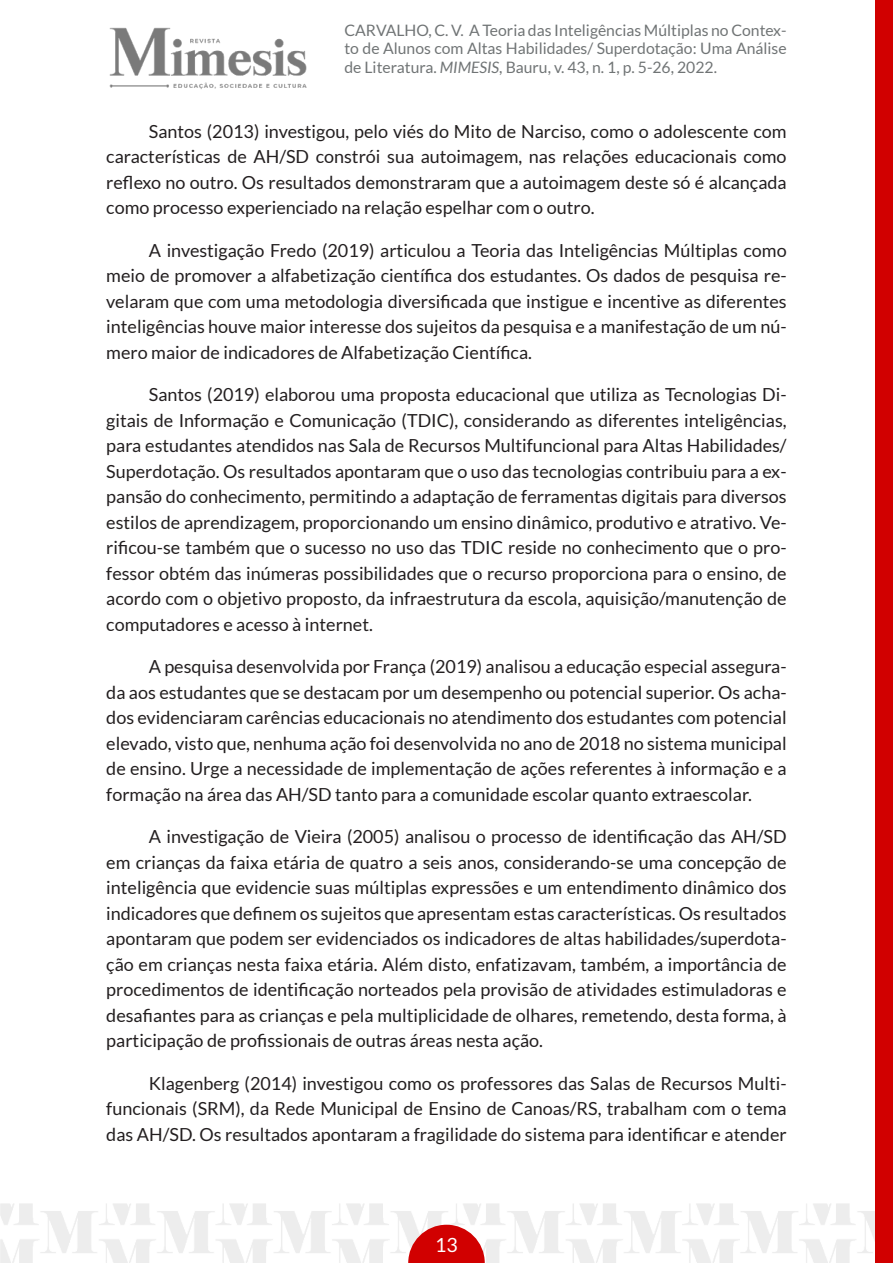
<style>
.page{position:relative;width:893px;height:1263px;background:#fff}
.page>*{position:absolute;margin:0;border:0;box-sizing:border-box;transform-origin:0 0}
.t1{font:19.5px "Lato";color:#fff}
.CORPO_DO_TEXTO{font:18px/25.5px "Lato";color:#231f20;text-align:justify}
.t2{font:15.75px/18.9px "Lato";color:#707475;text-align:justify}
.s1{font-style:italic}
</style>
<div class="page">
<img style="left:0;top:1203px;width:876px;height:60px">
<img style="left:109px;top:27px;width:198px;height:62px">
<div style="left:876px;top:0;width:17px;height:1263px;background:#d10000"></div>
<svg style="left:408px;top:1225px;width:77px;height:38px;background:#d93535"></svg>
<p class="t2" style="left:344px;top:20px;width:444px">CARVALHO, C. V. A Teoria das Inteligências Múltiplas no Contex&shy;to de Alunos com Altas Habilidades/ Superdotação: Uma Análise de Literatura. <span class="s1">MIMESIS</span>, Bauru, v. 43, n. 1, p. 5-26, 2022.</p>
<p class="CORPO_DO_TEXTO" style="left:106px;top:118px;width:682px;text-indent:43px">Santos (2013) investigou, pelo viés do Mito de Narciso, como o adolescente com características de AH/SD constrói sua autoimagem, nas relações educacionais como reflexo no outro. Os resultados demonstraram que a autoimagem deste só é alcançada como processo experienciado na relação espelhar com o outro.</p>
<p class="CORPO_DO_TEXTO" style="left:106px;top:237px;width:682px;text-indent:43px">A investigação Fredo (2019) articulou a Teoria das Inteligências Múltiplas como meio de promover a alfabetização científica dos estudantes. Os dados de pesquisa re&shy;velaram que com uma metodologia diversificada que instigue e incentive as diferentes inteligências houve maior interesse dos sujeitos da pesquisa e a manifestação de um nú&shy;mero maior de indicadores de Alfabetização Científica.</p>
<p class="CORPO_DO_TEXTO" style="left:106px;top:382px;width:682px;text-indent:43px">Santos (2019) elaborou uma proposta educacional que utiliza as Tecnologias Di&shy;gitais de Informação e Comunicação (TDIC), considerando as diferentes inteligências, para estudantes atendidos nas Sala de Recursos Multifuncional para Altas Habilidades/ Superdotação. Os resultados apontaram que o uso das tecnologias contribuiu para a ex&shy;pansão do conhecimento, permitindo a adaptação de ferramentas digitais para diversos estilos de aprendizagem, proporcionando um ensino dinâmico, produtivo e atrativo. Ve&shy;rificou-se também que o sucesso no uso das TDIC reside no conhecimento que o pro&shy;fessor obtém das inúmeras possibilidades que o recurso proporciona para o ensino, de acordo com o objetivo proposto, da infraestrutura da escola, aquisição/manutenção de computadores e acesso à internet.</p>
<p class="CORPO_DO_TEXTO" style="left:106px;top:654px;width:682px;text-indent:43px">A pesquisa desenvolvida por França (2019) analisou a educação especial assegura&shy;da aos estudantes que se destacam por um desempenho ou potencial superior. Os acha&shy;dos evidenciaram carências educacionais no atendimento dos estudantes com potencial elevado, visto que, nenhuma ação foi desenvolvida no ano de 2018 no sistema municipal de ensino. Urge a necessidade de implementação de ações referentes à informação e a formação na área das AH/SD tanto para a comunidade escolar quanto extraescolar.</p>
<p class="CORPO_DO_TEXTO" style="left:106px;top:824px;width:682px;text-indent:43px">A investigação de Vieira (2005) analisou o processo de identificação das AH/SD em crianças da faixa etária de quatro a seis anos, considerando-se uma concepção de inteligência que evidencie suas múltiplas expressões e um entendimento dinâmico dos indicadores que definem os sujeitos que apresentam estas características. Os resultados apontaram que podem ser evidenciados os indicadores de altas habilidades/superdota&shy;ção em crianças nesta faixa etária. Além disto, enfatizavam, também, a importância de procedimentos de identificação norteados pela provisão de atividades estimuladoras e desafiantes para as crianças e pela multiplicidade de olhares, remetendo, desta forma, à participação de profissionais de outras áreas nesta ação.</p>
<p class="CORPO_DO_TEXTO" style="left:106px;top:1070px;width:682px;text-indent:43px">Klagenberg (2014) investigou como os professores das Salas de Recursos Multi&shy;funcionais (SRM), da Rede Municipal de Ensino de Canoas/RS, trabalham com o tema das AH/SD. Os resultados apontaram a fragilidade do sistema para identificar e atender</p>
<p class="t1" style="left:435px;top:1234px;width:24px">13</p>
</div>
